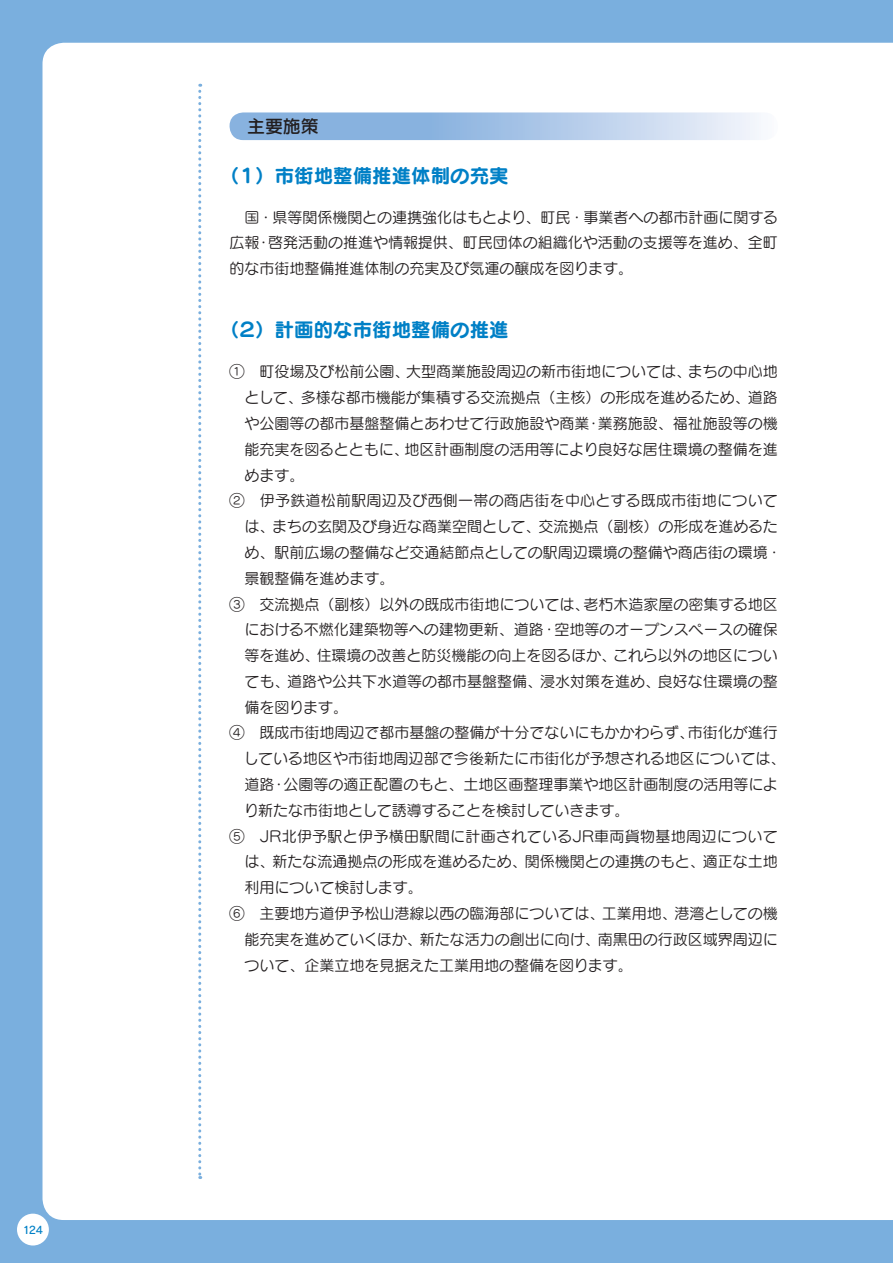
<style>
.page{position:relative;width:893px;height:1263px;background:#7aafde}
.page>*{position:absolute;margin:0;border:0;box-sizing:border-box;transform-origin:0 0}
.t1{font:19.5px "Seurat Pro B 90 msp RKSJ H";color:#0080c6}
.t2{font:18px "Seurat Pro DB 90 msp RKSJ H";color:#231f20}
.t3{font:15px/25.8px "Seurat Pro M 90 msp RKSJ H";color:#231f20;text-align:justify}
.t4{font:15px "Seurat Pro M 90 msp RKSJ H";letter-spacing:.02em;color:#231f20}
.t5{font:10.5px "Rodin Pro DB 90 msp RKSJ H";color:#0080c6}
</style>
<div class="page">
<div style="left:43px;top:43px;width:849px;height:1177px;background:#fff"></div>
<div style="left:17px;top:1214px;width:32px;height:32px;background:#fff;border-radius:50%"></div>
<svg style="left:198px;top:84px;width:3px;height:1095px"></svg>
<svg style="left:892px;top:43px;width:1px;height:1177px"></svg>
<svg style="left:230px;top:112px;width:548px;height:28px"></svg>
<p class="t5" style="left:23px;top:1226px;width:22px">124</p>
<p class="t2" style="left:247px;top:119px;width:73px">主要施策</p>
<h1 class="t1" style="left:220px;top:168px;width:290px">（１）市街地整備推進体制の充実</h1>
<p class="t3" style="left:230px;top:206px;width:550px">　国・県等関係機関との連携強化はもとより、町民・事業者への都市計画に関する広報・啓発活動の推進や情報提供、町民団体の組織化や活動の支援等を進め、全町的な市街地整備推進体制の充実及び気運の醸成を図ります。</p>
<h1 class="t1" style="left:220px;top:323px;width:290px">（２）計画的な市街地整備の推進</h1>
<p class="t3" style="left:230px;top:361px;width:550px">①　町役場及び松前公園、大型商業施設周辺の新市街地については、まちの中心地</p>
<p class="t3" style="left:244px;top:387px;width:535px">として、多様な都市機能が集積する交流拠点（主核）の形成を進めるため、道路</p>
<p class="t3" style="left:244px;top:412px;width:535px">や公園等の都市基盤整備とあわせて行政施設や商業・業務施設、福祉施設等の機</p>
<p class="t3" style="left:244px;top:438px;width:535px">能充実を図るとともに、地区計画制度の活用等により良好な居住環境の整備を進</p>
<p class="t3" style="left:244px;top:464px;width:61px">めます。</p>
<p class="t4" style="left:230px;top:495px;width:550px">②　伊予鉄道松前駅周辺及び西側一帯の商店街を中心とする既成市街地について</p>
<p class="t3" style="left:244px;top:516px;width:535px">は、まちの玄関及び身近な商業空間として、交流拠点（副核）の形成を進めるた</p>
<p class="t3" style="left:244px;top:541px;width:539px">め、駅前広場の整備など交通結節点としての駅周辺環境の整備や商店街の環境・</p>
<p class="t3" style="left:244px;top:567px;width:151px">景観整備を進めます。</p>
<p class="t3" style="left:230px;top:593px;width:550px">③　交流拠点（副核）以外の既成市街地については、老朽木造家屋の密集する地区</p>
<p class="t3" style="left:244px;top:619px;width:535px">における不燃化建築物等への建物更新、道路・空地等のオープンスペースの確保</p>
<p class="t3" style="left:244px;top:645px;width:535px">等を進め、住環境の改善と防災機能の向上を図るほか、これら以外の地区につい</p>
<p class="t3" style="left:244px;top:670px;width:535px">ても、道路や公共下水道等の都市基盤整備、浸水対策を進め、良好な住環境の整</p>
<p class="t3" style="left:244px;top:696px;width:105px">備を図ります。</p>
<p class="t3" style="left:230px;top:722px;width:550px">④　既成市街地周辺で都市基盤の整備が十分でないにもかかわらず、市街化が進行</p>
<p class="t3" style="left:243px;top:748px;width:543px">している地区や市街地周辺部で今後新たに市街化が予想される地区については、</p>
<p class="t3" style="left:244px;top:774px;width:535px">道路・公園等の適正配置のもと、土地区画整理事業や地区計画制度の活用等によ</p>
<p class="t3" style="left:244px;top:799px;width:387px">り新たな市街地として誘導することを検討していきます。</p>
<p class="t4" style="left:230px;top:830px;width:550px">⑤　ＪＲ北伊予駅と伊予横田駅間に計画されているＪＲ車両貨物基地周辺について</p>
<p class="t3" style="left:244px;top:851px;width:535px">は、新たな流通拠点の形成を進めるため、関係機関との連携のもと、適正な土地</p>
<p class="t3" style="left:244px;top:877px;width:180px">利用について検討します。</p>
<p class="t3" style="left:230px;top:902px;width:550px">⑥　主要地方道伊予松山港線以西の臨海部については、工業用地、港湾としての機</p>
<p class="t3" style="left:244px;top:928px;width:535px">能充実を進めていくほか、新たな活力の創出に向け、南黒田の行政区域界周辺に</p>
<p class="t3" style="left:244px;top:954px;width:390px">ついて、企業立地を見据えた工業用地の整備を図ります。</p>
</div>
